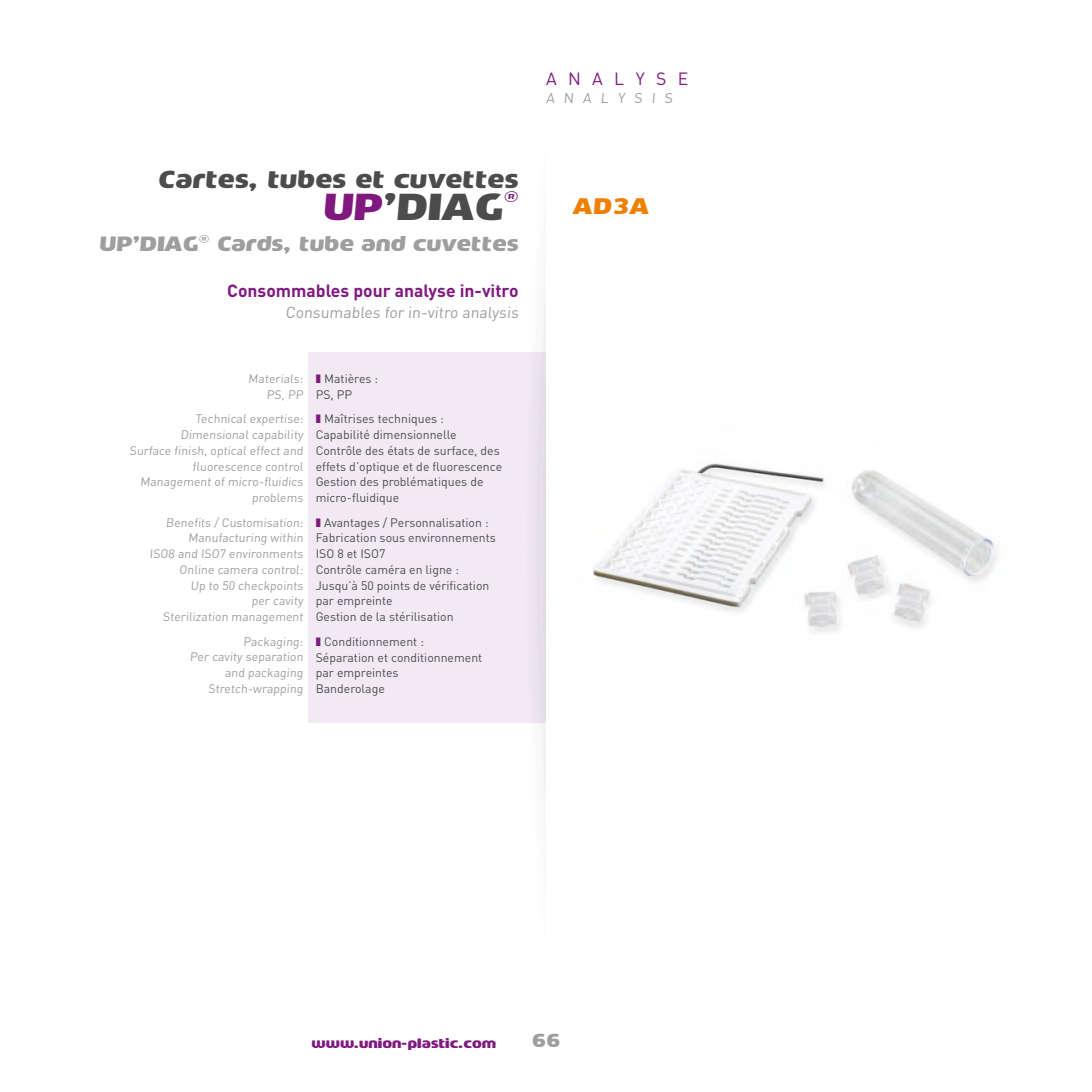
<style>
.page{position:relative;width:1092px;height:1092px;background:#fff}
.page>*{position:absolute;margin:0;border:0;box-sizing:border-box;transform-origin:0 0}
.t1{font:35px "Mob";color:#4c4c4e}
.t2{font:26.25px "Mob";color:#80197f}
.t3{font:22.75px "Mob";color:#4c4c4e}
.t4{font:21px "Mob";color:#ee7f00}
.t5{font:19.25px "Mob";color:#9d9ea0}
.t6{font:700 17.5px "DIN";color:#80197f}
.t7{font:17.5px "DIN";letter-spacing:.65em;color:#80197f}
.t8{font:17.5px "Mob";color:#9d9ea0}
.t9{font:15.75px "DIN";color:#9d9ea0}
.t10{font:14px "DIN";color:#9d9ea0}
.t11{font:12.25px/15.8px "DIN";color:#4c4c4e}
.t12{font:12.25px/15.8px "DIN";color:#9d9ea0;text-align:right}
.t13{font:12.25px "Mob";color:#80197f}
.s1{color:#80197f}
</style>
<div class="page">
<div style="left:309px;top:352px;width:237px;height:371px;background:#f1eaf3"></div>
<svg style="left:537px;top:294px;width:9px;height:504px"></svg>
<img style="left:592px;top:463px;width:405px;height:170px">
<h3 class="t3" style="left:158px;top:167px;width:364px">Cartes, tubes et cuvettes</h3>
<h1 class="t1" style="left:322px;top:187px;width:131px"><span class="s1">UP</span>’Diag</h1>
<h2 class="t2" style="left:503px;top:188px;width:20px">®</h2>
<h3 class="t5" style="left:99px;top:233px;width:73px">UP’Diag</h3>
<h3 class="t5" style="left:198px;top:233px;width:323px">® Cards, tube and cuvettes</h3>
<h3 class="t6" style="left:227px;top:279px;width:293px">Consommables pour analyse in-vitro</h3>
<p class="t9" style="left:285px;top:302px;width:236px">Consumables for in-vitro analysis</p>
<p class="t12" style="left:248px;top:370px;width:58px">Materials:<br>PS, PP</p>
<p class="t12" style="left:129px;top:410px;width:176px">Technical expertise:<br>Dimensional capability<br>Surface finish, optical effect and fluorescence control<br>Management of micro-fluidics problems</p>
<p class="t12" style="left:150px;top:514px;width:156px">Benefits / Customisation:<br>Manufacturing within<br>ISO8 and ISO7 environments<br>Online camera control:<br>Up to 50 checkpoints<br>per cavity<br>Sterilization management</p>
<p class="t12" style="left:190px;top:633px;width:116px">Packaging:<br>Per cavity separation and packaging<br>Stretch-wrapping</p>
<p class="t11" style="left:315px;top:370px;width:64px;text-indent:8px">Matières :<br>PS, PP</p>
<p class="t11" style="left:315px;top:411px;width:188px;text-indent:8px">Maîtrises techniques :<br>Capabilité dimensionnelle<br>Contrôle des états de surface, des effets d’optique et de fluorescence<br>Gestion des problématiques de micro-fluidique</p>
<p class="t11" style="left:315px;top:514px;width:182px;text-indent:8px">Avantages / Personnalisation :<br>Fabrication sous environnements<br>ISO 8 et ISO7<br>Contrôle caméra en ligne :<br>Jusqu’à 50 points de vérification par empreinte<br>Gestion de la stérilisation</p>
<p class="t11" style="left:315px;top:633px;width:168px;text-indent:8px">Conditionnement :<br>Séparation et conditionnement par empreintes<br>Banderolage</p>
<h3 class="t7" style="left:546px;top:67px;width:144px">ANALYSE</h3>
<p class="t10" style="left:546px;top:90px;width:130px">ANALYSIS</p>
<h3 class="t4" style="left:572px;top:195px;width:81px">AD3A</h3>
<p class="t13" style="left:311px;top:1035px;width:186px">www.union-plastic.com</p>
<h3 class="t8" style="left:531px;top:1030px;width:31px">66</h3>
</div>
